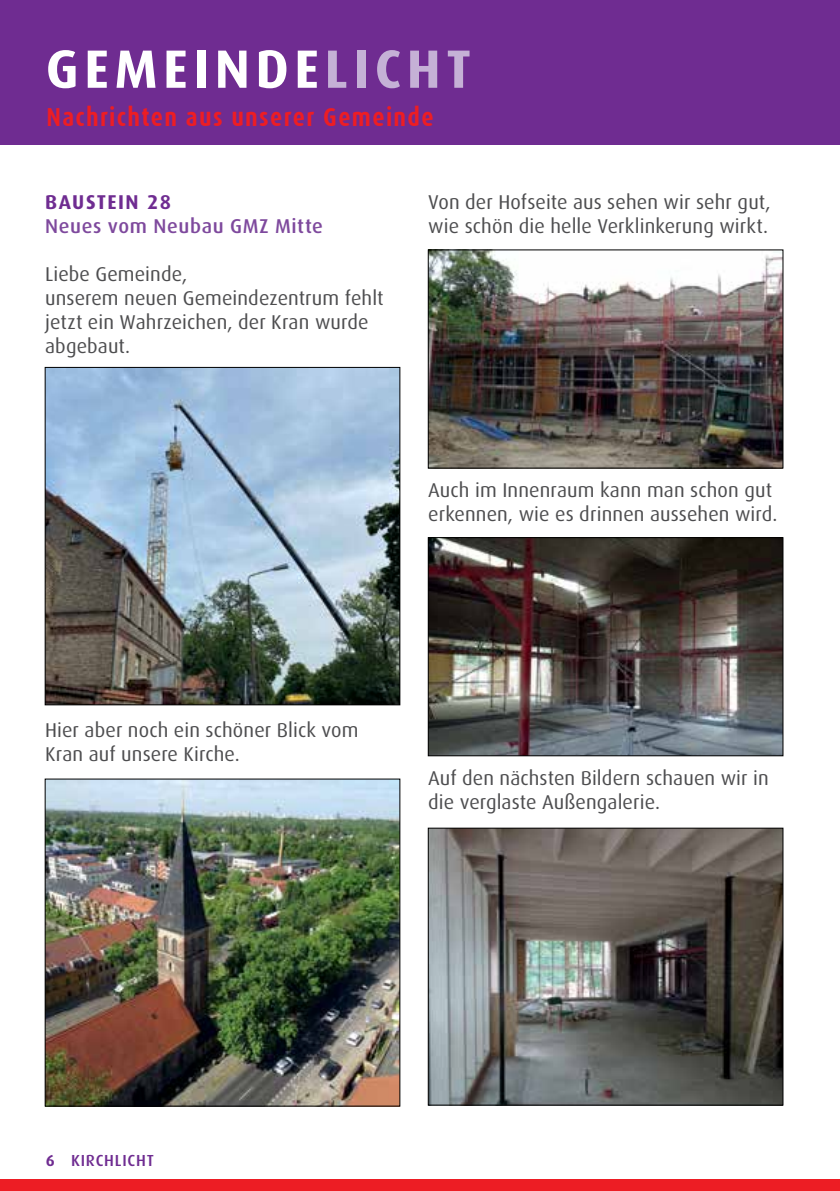
<style>
.page{position:relative;width:840px;height:1191px;background:#fff}
.page>*{position:absolute;margin:0;border:0;box-sizing:border-box;transform-origin:0 0}
.t1{font:700 54px "Dax";letter-spacing:.1em;color:#fff}
.t2{font:700 26px "Dax Condensed";letter-spacing:.05em;color:#ed1d24}
.t3{font:20px/24px "Dax";letter-spacing:.005em;color:#4d4d4f}
.t4{font:500 20px "Dax";letter-spacing:.035em;color:#7e499d}
.t5{font:700 20px "Dax";letter-spacing:.075em;color:#6f2c91}
.t6{font:500 16px "Dax";letter-spacing:.05em;color:#6f2c91}
.s1{color:#c5b1d6}
.s2{font-weight:700}
</style>
<div class="page">
<div style="left:0;top:1179px;width:839px;height:12px;background:#ed1d24"></div>
<div style="left:0;top:0;width:839px;height:145px;background:#6f2c91"></div>
<img style="left:47px;top:369px;width:351px;height:334px">
<div style="left:45px;top:367px;width:355px;height:338px;border:1px solid #000"></div>
<img style="left:430px;top:252px;width:350px;height:214px">
<div style="left:428px;top:250px;width:354px;height:218px;border:1px solid #000"></div>
<img style="left:47px;top:781px;width:351px;height:323px">
<div style="left:45px;top:779px;width:355px;height:327px;border:1px solid #000"></div>
<img style="left:430px;top:539px;width:350px;height:215px">
<div style="left:428px;top:537px;width:354px;height:219px;border:1px solid #000"></div>
<img style="left:430px;top:830px;width:350px;height:273px">
<div style="left:428px;top:828px;width:354px;height:277px;border:1px solid #000"></div>
<h1 class="t1" style="left:46px;top:39px;width:426px">GEMEINDE<span class="s1">LICHT</span></h1>
<h2 class="t2" style="left:46px;top:103px;width:388px">Nachrichten aus unserer Gemeinde</h2>
<p class="t5" style="left:45px;top:190px;width:127px">BAUSTEIN 28</p>
<p class="t4" style="left:45px;top:214px;width:279px">Neues vom Neubau GMZ Mitte</p>
<p class="t3" style="left:45px;top:262px;width:340px">Liebe Gemeinde,<br>unserem neuen Gemeindezentrum fehlt jetzt ein Wahrzeichen, der Kran wurde abgebaut.</p>
<p class="t3" style="left:428px;top:190px;width:344px">Von der Hofseite aus sehen wir sehr gut, wie schön die helle Verklinkerung wirkt.</p>
<p class="t3" style="left:428px;top:478px;width:350px">Auch im Innenraum kann man schon gut erkennen, wie es drinnen aussehen wird.</p>
<p class="t3" style="left:45px;top:718px;width:314px">Hier aber noch ein schöner Blick vom<br>Kran auf unsere Kirche.</p>
<p class="t3" style="left:428px;top:766px;width:342px">Auf den nächsten Bildern schauen wir in die verglaste Außengalerie.</p>
<p class="t6" style="left:46px;top:1151px;width:100px"><span class="s2">6</span> Kirchlicht</p>
</div>
